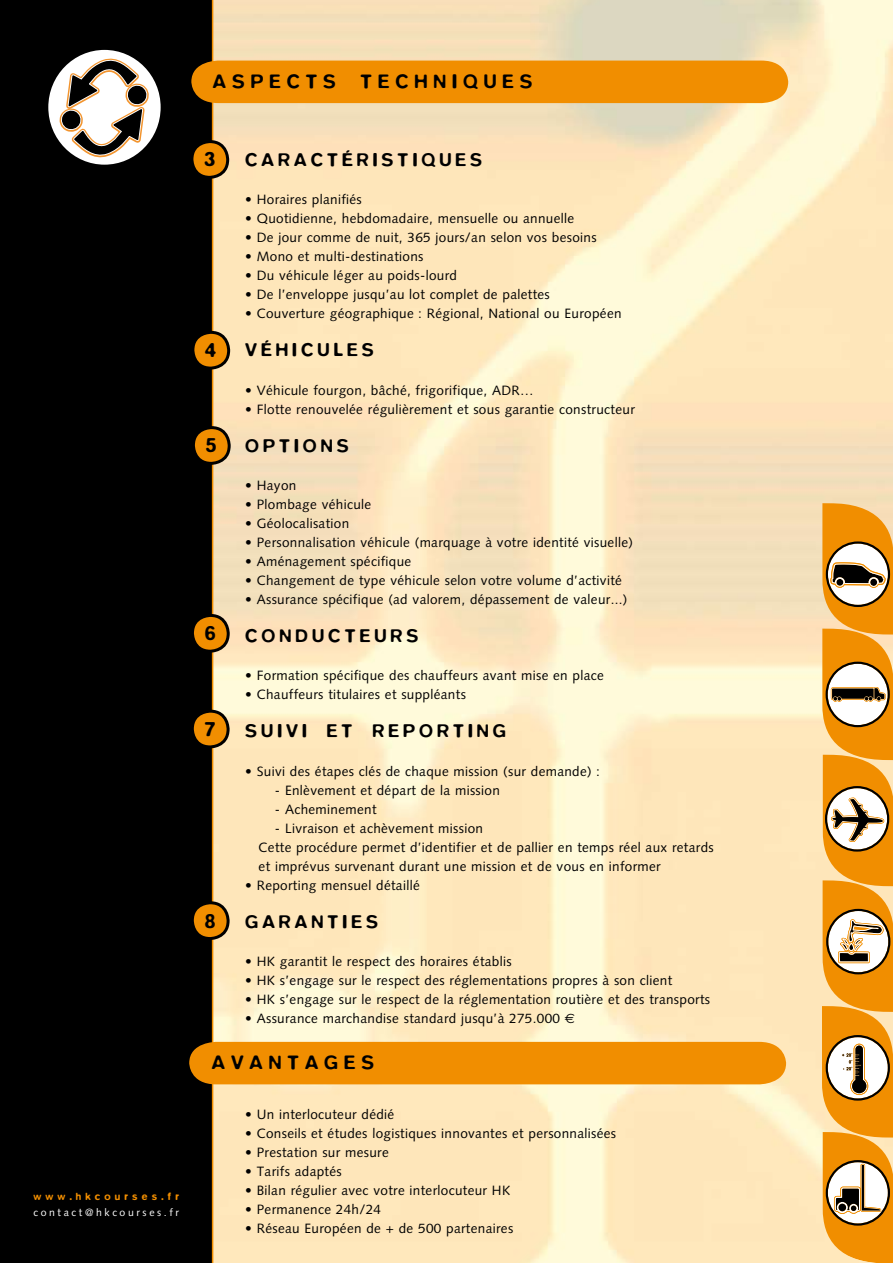
<style>
.page{position:relative;width:893px;height:1263px;background:#fff}
.page>*{position:absolute;margin:0;border:0;box-sizing:border-box;transform-origin:0 0}
.t1{font:500 21px "Blur";color:#000}
.t2{font:500 19.95px "Blur";letter-spacing:.3em;color:#000}
.t3{font:500 18.9px "Blur";letter-spacing:.215em;color:#000}
.t4{font:13.5px/19px "Syntax";letter-spacing:.025em;color:#000}
.t5{font:10.5px "Syntax";letter-spacing:.25em;color:#fff}
.t6{font:500 10.5px "Blur";letter-spacing:.395em;color:#f18e00}
.s1{font-family:"Euro Sans"}
</style>
<div class="page">
<div style="left:0;top:0;width:317px;height:1263px;background:#000"></div>
<img style="left:213px;top:0;width:680px;height:1263px">
<svg style="left:46px;top:48px;width:117px;height:119px"></svg>
<div style="left:44px;top:46px;width:121px;height:123px;border:4px solid #000;border-radius:50%"></div>
<svg style="left:55px;top:58px;width:99px;height:99px"></svg>
<svg style="left:822px;top:503px;width:71px;height:760px"></svg>
<hr style="left:212px;top:0;width:1px;height:1263px;background:#f18e00">
<div style="left:191px;top:61px;width:597px;height:42px;background:#f18e00"></div>
<div style="left:192px;top:142px;width:36px;height:35px;background:#f18e00;border-radius:50%"></div>
<div style="left:190px;top:140px;width:39px;height:39px;border:3px solid #000;border-radius:50%"></div>
<div style="left:193px;top:428px;width:36px;height:35px;background:#f18e00;border-radius:50%"></div>
<div style="left:192px;top:426px;width:39px;height:39px;border:3px solid #000;border-radius:50%"></div>
<div style="left:192px;top:711px;width:36px;height:36px;background:#f18e00;border-radius:50%"></div>
<div style="left:191px;top:710px;width:39px;height:38px;border:3px solid #000;border-radius:50%"></div>
<div style="left:192px;top:903px;width:36px;height:35px;background:#f18e00;border-radius:50%"></div>
<div style="left:191px;top:901px;width:39px;height:39px;border:3px solid #000;border-radius:50%"></div>
<div style="left:193px;top:332px;width:36px;height:36px;background:#f18e00;border-radius:50%"></div>
<div style="left:191px;top:331px;width:39px;height:39px;border:3px solid #000;border-radius:50%"></div>
<div style="left:192px;top:615px;width:36px;height:36px;background:#f18e00;border-radius:50%"></div>
<div style="left:191px;top:614px;width:39px;height:39px;border:3px solid #000;border-radius:50%"></div>
<div style="left:189px;top:1042px;width:597px;height:42px;background:#f18e00"></div>
<p class="t6" style="left:33px;top:1190px;width:147px">www.hkcourses.fr</p>
<p class="t5" style="left:33px;top:1206px;width:147px">contact@hkcourses.fr</p>
<h2 class="t2" style="left:213px;top:69px;width:321px">ASPECTS TECHNIQUES</h2>
<h1 class="t1" style="left:204px;top:147px;width:12px">3</h1>
<h1 class="t1" style="left:205px;top:338px;width:13px">4</h1>
<h1 class="t1" style="left:206px;top:433px;width:12px">5</h1>
<h1 class="t1" style="left:205px;top:621px;width:12px">6</h1>
<h1 class="t1" style="left:205px;top:717px;width:12px">7</h1>
<h1 class="t1" style="left:205px;top:908px;width:12px">8</h1>
<h3 class="t3" style="left:245px;top:148px;width:239px">CARACTÉRISTIQUES</h3>
<p class="t4" style="left:245px;top:190px;width:118px">• Horaires planifiés</p>
<p class="t4" style="left:245px;top:209px;width:331px">• Quotidienne, hebdomadaire, mensuelle ou annuelle</p>
<p class="t4" style="left:245px;top:228px;width:353px">• De jour comme de nuit, 365 jours/an selon vos besoins</p>
<p class="t4" style="left:245px;top:247px;width:180px">• Mono et multi-destinations</p>
<p class="t4" style="left:245px;top:266px;width:213px">• Du véhicule léger au poids-lourd</p>
<p class="t4" style="left:245px;top:285px;width:306px">• De l’enveloppe jusqu’au lot complet de palettes</p>
<p class="t4" style="left:245px;top:304px;width:378px">• Couverture géographique : Régional, National ou Européen</p>
<h3 class="t3" style="left:245px;top:339px;width:130px">VÉHICULES</h3>
<p class="t4" style="left:245px;top:380px;width:290px">• Véhicule fourgon, bâché, frigorifique, ADR…</p>
<p class="t4" style="left:245px;top:399px;width:391px">• Flotte renouvelée régulièrement et sous garantie constructeur</p>
<h3 class="t3" style="left:245px;top:434px;width:105px">OPTIONS</h3>
<p class="t4" style="left:245px;top:476px;width:53px">• Hayon</p>
<p class="t4" style="left:245px;top:495px;width:128px">• Plombage véhicule</p>
<p class="t4" style="left:245px;top:514px;width:106px">• Géolocalisation</p>
<p class="t4" style="left:245px;top:533px;width:389px">• Personnalisation véhicule (marquage à votre identité visuelle)</p>
<p class="t4" style="left:245px;top:552px;width:168px">• Aménagement spécifique</p>
<p class="t4" style="left:245px;top:571px;width:378px">• Changement de type véhicule selon votre volume d’activité</p>
<p class="t4" style="left:245px;top:590px;width:384px">• Assurance spécifique (ad valorem, dépassement de valeur...)</p>
<h3 class="t3" style="left:245px;top:625px;width:175px">CONDUCTEURS</h3>
<p class="t4" style="left:245px;top:666px;width:360px">• Formation spécifique des chauffeurs avant mise en place</p>
<p class="t4" style="left:245px;top:685px;width:222px">• Chauffeurs titulaires et suppléants</p>
<h3 class="t3" style="left:245px;top:720px;width:262px">SUIVI ET REPORTING</h3>
<p class="t4" style="left:245px;top:761px;width:356px">• Suivi des étapes clés de chaque mission (sur demande) :</p>
<p class="t4" style="left:275px;top:780px;width:226px">- Enlèvement et départ de la mission</p>
<p class="t4" style="left:275px;top:799px;width:103px">- Acheminement</p>
<p class="t4" style="left:259px;top:818px;width:457px;text-indent:16px">- Livraison et achèvement mission<br>Cette procédure permet d’identifier et de pallier en temps réel aux retards et imprévus survenant durant une mission et de vous en informer</p>
<p class="t4" style="left:245px;top:876px;width:176px">• Reporting mensuel détaillé</p>
<h3 class="t3" style="left:245px;top:910px;width:134px">GARANTIES</h3>
<p class="t4" style="left:245px;top:952px;width:268px">• HK garantit le respect des horaires établis</p>
<p class="t4" style="left:245px;top:971px;width:428px">• HK s’engage sur le respect des réglementations propres à son client</p>
<p class="t4" style="left:245px;top:990px;width:466px">• HK s’engage sur le respect de la réglementation routière et des transports</p>
<p class="t4" style="left:245px;top:1009px;width:331px">• Assurance marchandise standard jusqu’à 275.000 <span class="s1">E</span></p>
<h2 class="t2" style="left:212px;top:1051px;width:164px">AVANTAGES</h2>
<p class="t4" style="left:245px;top:1104px;width:151px">• Un interlocuteur dédié</p>
<p class="t4" style="left:245px;top:1123px;width:372px">• Conseils et études logistiques innovantes et personnalisées</p>
<p class="t4" style="left:245px;top:1142px;width:145px">• Prestation sur mesure</p>
<p class="t4" style="left:245px;top:1161px;width:98px">• Tarifs adaptés</p>
<p class="t4" style="left:245px;top:1180px;width:267px">• Bilan régulier avec votre interlocuteur HK</p>
<p class="t4" style="left:245px;top:1199px;width:137px">• Permanence 24h/24</p>
<p class="t4" style="left:245px;top:1219px;width:270px">• Réseau Européen de + de 500 partenaires</p>
</div>
